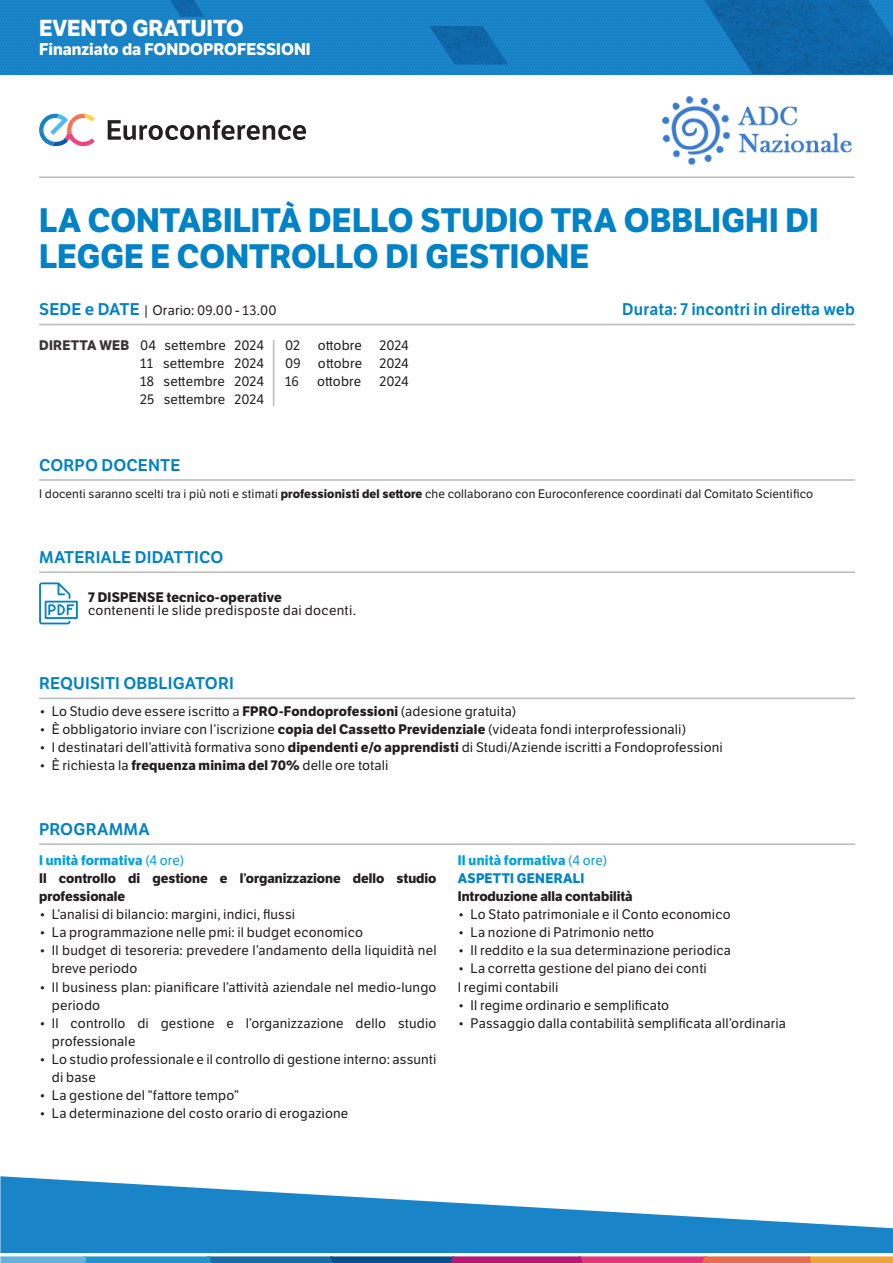
<style>
.page{position:relative;width:893px;height:1263px;background:#fff}
.page>*{position:absolute;margin:0;border:0;box-sizing:border-box;transform-origin:0 0}
.t1{font:700 33px/36px "LFT Etica";letter-spacing:.005em;color:#0082c6}
.t2{font:700 22.5px "LFT Etica";color:#fff}
.t3{font:600 16.5px "LFT Etica";letter-spacing:.005em;color:#0082c6}
.t4{font:700 16.5px "LFT Etica";color:#fff}
.t5{font:13.5px/18px "LFT Etica";letter-spacing:.015em;color:#231f20}
.t6{font:700 13.5px/18px "LFT Etica";color:#231f20}
.t7{font:700 13.5px "LFT Etica";letter-spacing:.015em;color:#00a0dc}
.t8{font:700 13.5px "LFT Etica";letter-spacing:.02em;color:#0082c6}
.t9{font:12px "LFT Etica";letter-spacing:.01em;color:#231f20}
.s1{font-weight:600;font-size:16.5px;color:#0082c6}
.s2{font-weight:700}
.s3{font-weight:400}
</style>
<div class="page">
<div style="left:0;top:0;width:893px;height:74px;background:#1984c7"></div>
<img style="left:704px;top:0;width:189px;height:74px">
<img style="left:430px;top:26px;width:78px;height:39px">
<img style="left:170px;top:0;width:35px;height:17px">
<svg style="left:0;top:1256px;width:893px;height:7px;background:#846f93"></svg>
<svg style="left:0;top:1176px;width:893px;height:77px;fill:#1984c7"></svg>
<hr style="left:39px;top:176px;width:816px;height:2px;background:#231f20">
<img style="left:662px;top:96px;width:190px;height:69px">
<svg style="left:108px;top:120px;width:198px;height:20px"></svg>
<svg style="left:39px;top:114px;width:56px;height:32px"></svg>
<hr style="left:39px;top:479px;width:816px;height:2px;background:#231f20">
<hr style="left:39px;top:698px;width:816px;height:1px;background:#231f20">
<hr style="left:39px;top:843px;width:816px;height:2px;background:#bcbdc0">
<hr style="left:39px;top:324px;width:816px;height:1px;background:#231f20">
<hr style="left:273px;top:340px;width:1px;height:66px;background:#231f20">
<hr style="left:39px;top:571px;width:816px;height:2px;background:#231f20">
<svg style="left:39px;top:582px;width:39px;height:42px"></svg>
<h2 class="t2" style="left:39px;top:14px;width:206px">EVENTO GRATUITO</h2>
<p class="t4" style="left:39px;top:39px;width:273px">Finanziato da FONDOPROFESSIONI</p>
<p class="t1" style="left:39px;top:203px;width:781px">LA CONTABILITÀ DELLO STUDIO TRA OBBLIGHI DI<br>LEGGE E CONTROLLO DI GESTIONE</p>
<p class="t5" style="left:39px;top:301px;width:239px"><span class="s1">SEDE e DATE</span> | Orario: 09.00 - 13.00</p>
<p class="t3" style="left:622px;top:299px;width:234px">Durata: 7 incontri in diretta web</p>
<p class="t5" style="left:39px;top:336px;width:226px"><span class="s2">DIRETTA WEB</span> 04 settembre 2024</p>
<p class="t5" style="left:140px;top:354px;width:125px">11 settembre 2024</p>
<p class="t5" style="left:140px;top:372px;width:125px">18 settembre 2024</p>
<p class="t5" style="left:140px;top:390px;width:125px">25 settembre 2024</p>
<p class="t5" style="left:285px;top:336px;width:17px">02</p>
<p class="t5" style="left:318px;top:336px;width:46px">ottobre</p>
<p class="t5" style="left:379px;top:336px;width:31px">2024</p>
<p class="t5" style="left:285px;top:354px;width:17px">09</p>
<p class="t5" style="left:318px;top:354px;width:46px">ottobre</p>
<p class="t5" style="left:379px;top:354px;width:31px">2024</p>
<p class="t5" style="left:285px;top:372px;width:15px">16</p>
<p class="t5" style="left:317px;top:372px;width:46px">ottobre</p>
<p class="t5" style="left:379px;top:372px;width:31px">2024</p>
<p class="t3" style="left:39px;top:455px;width:143px">CORPO DOCENTE</p>
<p class="t9" style="left:39px;top:487px;width:775px">I docenti saranno scelti tra i più noti e stimati <span class="s2">professionisti del settore</span> che collaborano con Euroconference coordinati dal Comitato Scientifico</p>
<p class="t3" style="left:39px;top:547px;width:186px">MATERIALE DIDATTICO</p>
<p class="t6" style="left:88px;top:588px;width:195px">7 DISPENSE tecnico-operative</p>
<p class="t5" style="left:88px;top:601px;width:269px">contenenti le slide predisposte dai docenti.</p>
<p class="t3" style="left:39px;top:673px;width:196px">REQUISITI OBBLIGATORI</p>
<p class="t5" style="left:39px;top:702px;width:479px">• Lo Studio deve essere iscritto a <span class="s2">FPRO-Fondoprofessioni</span> (adesione gratuita)</p>
<p class="t5" style="left:39px;top:720px;width:649px">• È obbligatorio inviare con l’iscrizione <span class="s2">copia del Cassetto Previdenziale</span> (videata fondi interprofessionali)</p>
<p class="t5" style="left:39px;top:738px;width:685px">• I destinatari dell’attività formativa sono <span class="s2">dipendenti e/o apprendisti</span> di Studi/Aziende iscritti a Fondoprofessioni</p>
<p class="t5" style="left:39px;top:756px;width:351px">• È richiesta la <span class="s2">frequenza minima del 70%</span> delle ore totali</p>
<p class="t3" style="left:39px;top:819px;width:112px">PROGRAMMA</p>
<p class="t7" style="left:39px;top:852px;width:147px">I unità formativa <span class="s3">(4 ore)</span></p>
<p class="t6" style="left:39px;top:870px;width:399px">Il controllo di gestione e l’organizzazione dello studio professionale</p>
<p class="t5" style="left:39px;top:906px;width:258px">• L’analisi di bilancio: margini, indici, flussi</p>
<p class="t5" style="left:39px;top:924px;width:325px">• La programmazione nelle pmi: il budget economico</p>
<p class="t5" style="left:52px;top:942px;width:386px;text-indent:-13px">• Il budget di tesoreria: prevedere l’andamento della liquidità nel breve periodo</p>
<p class="t5" style="left:52px;top:978px;width:386px;text-indent:-13px">• Il business plan: pianificare l’attività aziendale nel medio-lungo periodo</p>
<p class="t5" style="left:52px;top:1014px;width:386px;text-indent:-13px">• Il controllo di gestione e l’organizzazione dello studio professionale</p>
<p class="t5" style="left:52px;top:1050px;width:386px;text-indent:-13px">• Lo studio professionale e il controllo di gestione interno: assunti di base</p>
<p class="t5" style="left:39px;top:1086px;width:202px">• La gestione del “fattore tempo”</p>
<p class="t5" style="left:39px;top:1104px;width:311px">• La determinazione del costo orario di erogazione</p>
<p class="t7" style="left:458px;top:852px;width:151px">II unità formativa <span class="s3">(4 ore)</span></p>
<p class="t8" style="left:458px;top:870px;width:128px">ASPETTI GENERALI</p>
<p class="t6" style="left:458px;top:888px;width:176px">Introduzione alla contabilità</p>
<p class="t5" style="left:458px;top:906px;width:274px">• Lo Stato patrimoniale e il Conto economico</p>
<p class="t5" style="left:458px;top:924px;width:198px">• La nozione di Patrimonio netto</p>
<p class="t5" style="left:458px;top:942px;width:275px">• Il reddito e la sua determinazione periodica</p>
<p class="t5" style="left:458px;top:960px;width:251px">• La corretta gestione del piano dei conti</p>
<p class="t5" style="left:458px;top:978px;width:102px">I regimi contabili</p>
<p class="t5" style="left:458px;top:996px;width:213px">• Il regime ordinario e semplificato</p>
<p class="t5" style="left:458px;top:1014px;width:330px">• Passaggio dalla contabilità semplificata all’ordinaria</p>
</div>
